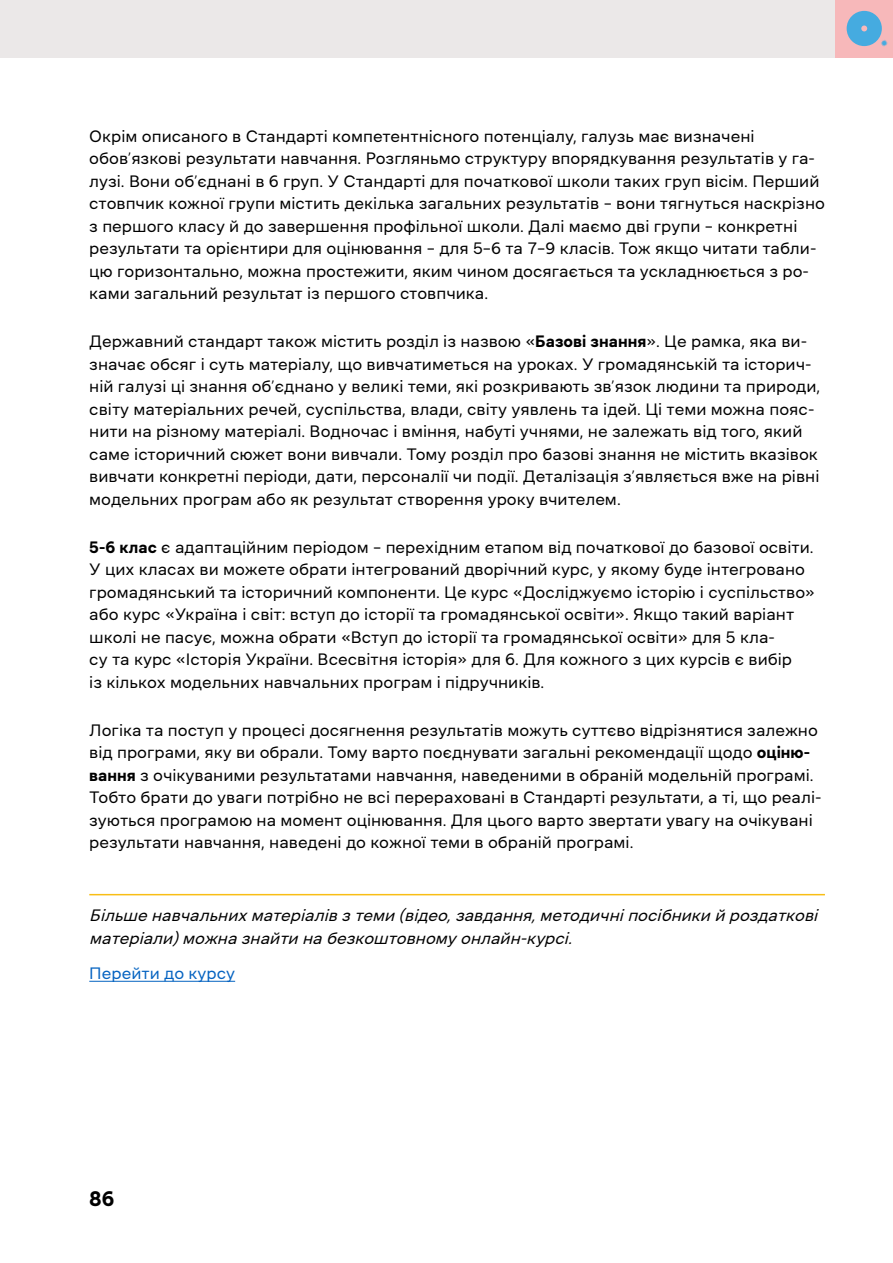
<style>
.page{position:relative;width:893px;height:1263px;background:#fff}
.page>*{position:absolute;margin:0;border:0;box-sizing:border-box;transform-origin:0 0}
.t1{font:700 21px "Inerta";color:#000}
.t2{font:16.5px/22.5px "Inerta";color:#000}
.t3{font:italic 16.5px/22.5px "Inerta";color:#000}
.t4{font:16.5px "Inerta";color:#0563c1}
.s1{font-weight:700}
</style>
<div class="page">
<div style="left:0;top:0;width:893px;height:57px;background:#ebe8e8"></div>
<div style="left:836px;top:0;width:57px;height:57px;background:#f7b8ba"></div>
<svg style="left:847px;top:11px;width:41px;height:36px"></svg>
<hr style="left:89px;top:894px;width:736px;height:1px;background:#f8be15">
<hr style="left:89px;top:981px;width:146px;height:1px;background:#0563c1">
<p class="t2" style="left:89px;top:125px;width:737px">Окрім описаного в Стандарті компетентнісного потенціалу, галузь має визначені обов’язкові результати навчання. Розгляньмо структуру впорядкування результатів у га&shy;лузі. Вони об’єднані в 6 груп. У Стандарті для початкової школи таких груп вісім. Перший стовпчик кожної групи містить декілька загальних результатів – вони тягнуться наскрізно з першого класу й до завершення профільної школи. Далі маємо дві групи – конкретні результати та орієнтири для оцінювання – для 5–6 та 7–9 класів. Тож якщо читати табли&shy;цю горизонтально, можна простежити, яким чином досягається та ускладнюється з ро&shy;ками загальний результат із першого стовпчика.</p>
<p class="t2" style="left:89px;top:330px;width:732px">Державний стандарт також містить розділ із назвою «<span class="s1">Базові знання</span>». Це рамка, яка ви&shy;значає обсяг і суть матеріалу, що вивчатиметься на уроках. У громадянській та історич&shy;ній галузі ці знання об’єднано у великі теми, які розкривають зв’язок людини та природи, світу матеріальних речей, суспільства, влади, світу уявлень та ідей. Ці теми можна пояс&shy;нити на різному матеріалі. Водночас і вміння, набуті учнями, не залежать від того, який саме історичний сюжет вони вивчали. Тому розділ про базові знання не містить вказівок вивчати конкретні періоди, дати, персоналії чи події. Деталізація з’являється вже на рівні модельних програм або як результат створення уроку вчителем.</p>
<p class="t2" style="left:89px;top:536px;width:727px"><span class="s1">5-6 клас</span> є адаптаційним періодом – перехідним етапом від початкової до базової освіти.<br>У цих класах ви можете обрати інтегрований дворічний курс, у якому буде інтегровано громадянський та історичний компоненти. Це курс «Досліджуємо історію і суспільство» або курс «Україна і світ: вступ до історії та громадянської освіти». Якщо такий варіант школі не пасує, можна обрати «Вступ до історії та громадянської освіти» для 5 кла-<br>су та курс «Історія України. Всесвітня історія» для 6. Для кожного з цих курсів є вибір<br>із кількох модельних навчальних програм і підручників.</p>
<p class="t2" style="left:89px;top:719px;width:734px">Логіка та поступ у процесі досягнення результатів можуть суттєво відрізнятися залежно від програми, яку ви обрали. Тому варто поєднувати загальні рекомендації щодо <span class="s1">оціню&shy;вання</span> з очікуваними результатами навчання, наведеними в обраній модельній програмі.<br>Тобто брати до уваги потрібно не всі перераховані в Стандарті результати, а ті, що реалі&shy;зуються програмою на момент оцінювання. Для цього варто звертати увагу на очікувані результати навчання, наведені до кожної теми в обраній програмі.</p>
<p class="t3" style="left:89px;top:904px;width:734px">Більше навчальних матеріалів з теми (відео,завдання,методичніпосібники й роздаткові матеріали)можна знайти на безкоштовному онлайн-курсі.</p>
<p class="t4" style="left:89px;top:964px;width:147px">Перейти до курсу</p>
<p class="t1" style="left:89px;top:1187px;width:27px">86</p>
</div>
